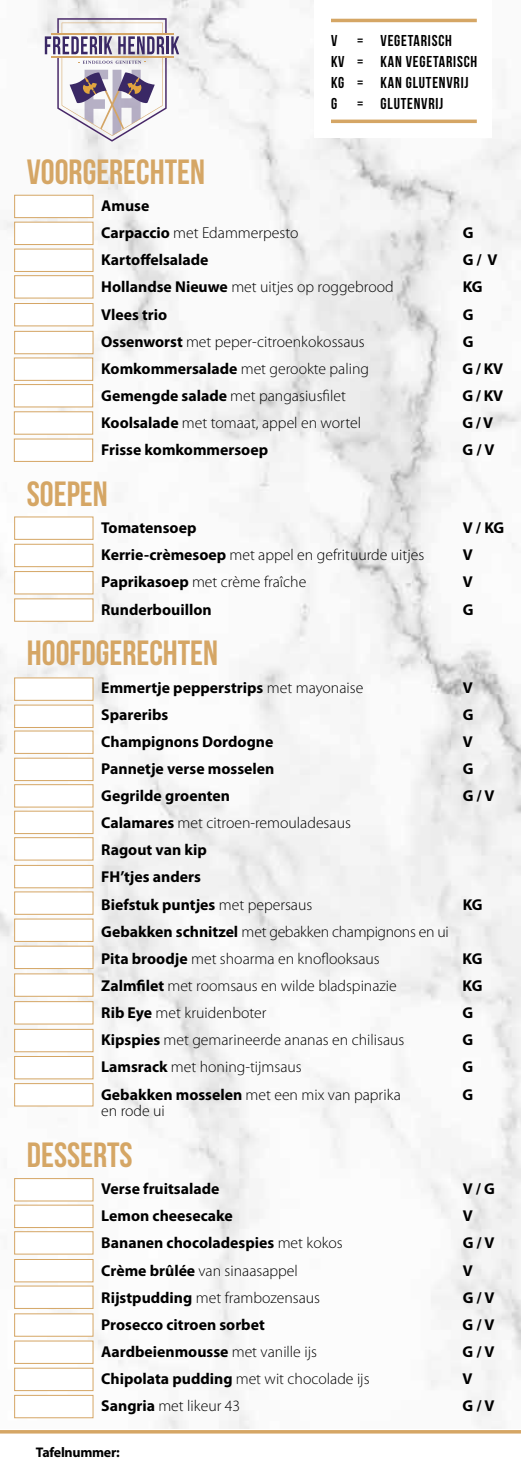
<style>
.page{position:relative;width:521px;height:1474px;background:#fff}
.page>*{position:absolute;margin:0;border:0;box-sizing:border-box;transform-origin:0 0}
.t1{font:35px "Bebas Neue";color:#d5a665}
.t2{font:300 15.75px/27.1px "Myriad Pro";color:#000}
.t3{font:700 15.75px/27.1px "Myriad Pro";color:#000}
.t4{font:15.75px/21px "Bebas Neue";letter-spacing:.05em;color:#000}
.t5{font:700 14px "Myriad Pro";letter-spacing:-.02em;color:#000}
.s1{font-weight:700}
.s2{font-weight:300}
</style>
<div class="page">
<img style="left:0;top:0;width:521px;height:1429px">
<div style="left:314px;top:0;width:178px;height:138px;background:#fff"></div>
<div style="left:14px;top:195px;width:79px;height:23px;background:#fff;border:1px solid #d5a665"></div>
<div style="left:14px;top:303px;width:79px;height:23px;background:#fff;border:1px solid #d5a665"></div>
<div style="left:14px;top:249px;width:79px;height:23px;background:#fff;border:1px solid #d5a665"></div>
<div style="left:14px;top:357px;width:79px;height:24px;background:#fff;border:1px solid #d5a665"></div>
<div style="left:14px;top:516px;width:79px;height:24px;background:#fff;border:1px solid #d5a665"></div>
<div style="left:14px;top:677px;width:79px;height:23px;background:#fff"></div>
<div style="left:14px;top:222px;width:79px;height:23px;background:#fff;border:1px solid #d5a665"></div>
<div style="left:14px;top:331px;width:79px;height:23px;background:#fff;border:1px solid #d5a665"></div>
<div style="left:14px;top:275px;width:79px;height:23px;background:#fff;border:1px solid #d5a665"></div>
<div style="left:14px;top:384px;width:79px;height:23px;background:#fff;border:1px solid #d5a665"></div>
<div style="left:14px;top:544px;width:79px;height:23px;background:#fff;border:1px solid #d5a665"></div>
<div style="left:14px;top:704px;width:79px;height:24px;background:#fff;border:1px solid #d5a665"></div>
<div style="left:14px;top:411px;width:79px;height:23px;background:#fff;border:1px solid #d5a665"></div>
<div style="left:14px;top:571px;width:79px;height:23px;background:#fff;border:1px solid #d5a665"></div>
<div style="left:14px;top:730px;width:79px;height:23px;background:#fff"></div>
<div style="left:14px;top:438px;width:79px;height:24px;background:#fff;border:1px solid #d5a665"></div>
<div style="left:14px;top:598px;width:79px;height:23px;background:#fff;border:1px solid #d5a665"></div>
<div style="left:14px;top:757px;width:79px;height:24px;background:#fff;border:1px solid #d5a665"></div>
<div style="left:14px;top:837px;width:79px;height:23px;background:#fff;border:1px solid #d5a665"></div>
<div style="left:14px;top:784px;width:79px;height:23px;background:#fff;border:1px solid #d5a665"></div>
<div style="left:14px;top:865px;width:79px;height:23px;background:#fff;border:1px solid #d5a665"></div>
<div style="left:14px;top:810px;width:79px;height:24px;background:#fff;border:1px solid #d5a665"></div>
<div style="left:14px;top:891px;width:79px;height:23px;background:#fff"></div>
<div style="left:14px;top:918px;width:79px;height:23px;background:#fff"></div>
<div style="left:14px;top:945px;width:79px;height:24px;background:#fff;border:1px solid #d5a665"></div>
<div style="left:14px;top:1178px;width:79px;height:23px;background:#fff;border:1px solid #d5a665"></div>
<div style="left:14px;top:973px;width:79px;height:23px;background:#fff;border:1px solid #d5a665"></div>
<div style="left:14px;top:1204px;width:79px;height:23px;background:#fff;border:1px solid #d5a665"></div>
<div style="left:14px;top:1001px;width:79px;height:23px;background:#fff;border:1px solid #d5a665"></div>
<div style="left:14px;top:1231px;width:79px;height:23px;background:#fff;border:1px solid #d5a665"></div>
<div style="left:14px;top:1028px;width:79px;height:24px;background:#fff;border:1px solid #d5a665"></div>
<div style="left:14px;top:1258px;width:79px;height:24px;background:#fff;border:1px solid #d5a665"></div>
<div style="left:14px;top:1056px;width:79px;height:23px;background:#fff;border:1px solid #d5a665"></div>
<div style="left:14px;top:1285px;width:79px;height:23px;background:#fff"></div>
<div style="left:14px;top:1313px;width:79px;height:23px;background:#fff;border:1px solid #d5a665"></div>
<div style="left:14px;top:1340px;width:79px;height:23px;background:#fff"></div>
<div style="left:14px;top:1367px;width:79px;height:23px;background:#fff;border:1px solid #d5a665"></div>
<div style="left:14px;top:1394px;width:79px;height:24px;background:#fff;border:1px solid #d5a665"></div>
<svg style="left:0;top:1430px;width:521px;height:3px;background:#d5a768"></svg>
<hr style="left:331px;top:120px;width:146px;height:3px;background:#d5a665">
<hr style="left:331px;top:19px;width:146px;height:3px;background:#d5a665">
<svg style="left:45px;top:18px;width:134px;height:124px"></svg>
<hr style="left:51px;top:56px;width:122px;height:1px;background:#d4a565">
<hr style="left:51px;top:33px;width:122px;height:2px;background:#d4a565">
<div style="left:14px;top:1083px;width:79px;height:23px;background:#fff;border:1px solid #d5a665"></div>
<h1 class="t1" style="left:27px;top:153px;width:180px">VOORGERECHTEN</h1>
<p class="t2" style="left:101px;top:192px;width:199px"><span class="s1">Amuse<br>Carpaccio</span> met Edammerpesto</p>
<p class="t4" style="left:331px;top:30px;width:148px;text-indent:26px">= VEGETARISCH<br>KV = KAN VEGETARISCH<br>KG = KAN GLUTENVRIJ<br>G</p>
<p class="t4" style="left:331px;top:30px;width:8px">V</p>
<p class="t4" style="left:357px;top:93px;width:88px">= GLUTENVRIJ</p>
<p class="t3" style="left:463px;top:219px;width:12px">G</p>
<p class="t3" style="left:101px;top:246px;width:109px">Kartoffelsalade</p>
<p class="t3" style="left:463px;top:246px;width:36px">G / V</p>
<p class="t2" style="left:101px;top:274px;width:294px"><span class="s1">Hollandse Nieuwe</span> met uitjes op roggebrood</p>
<p class="t3" style="left:463px;top:273px;width:21px">KG</p>
<p class="t3" style="left:101px;top:300px;width:68px">Vlees trio</p>
<p class="t3" style="left:463px;top:300px;width:12px">G</p>
<p class="t2" style="left:101px;top:328px;width:265px"><span class="s1">Ossenworst</span> met peper-citroenkokossaus</p>
<p class="t3" style="left:463px;top:327px;width:12px">G</p>
<p class="t2" style="left:101px;top:355px;width:269px"><span class="s1">Komkommersalade</span> met gerookte paling</p>
<p class="t3" style="left:463px;top:354px;width:42px">G / KV</p>
<p class="t2" style="left:101px;top:382px;width:246px"><span class="s1">Gemengde salade</span> met pangasiusfilet</p>
<p class="t3" style="left:463px;top:381px;width:42px">G / KV</p>
<p class="t2" style="left:101px;top:409px;width:261px"><span class="s1">Koolsalade</span> met tomaat, appel en wortel</p>
<p class="t3" style="left:463px;top:409px;width:32px">G / V</p>
<p class="t3" style="left:101px;top:436px;width:168px">Frisse komkommersoep</p>
<p class="t3" style="left:462px;top:436px;width:33px">G / V</p>
<h1 class="t1" style="left:27px;top:475px;width:82px">SOEPEN</h1>
<p class="t3" style="left:101px;top:514px;width:97px">Tomatensoep</p>
<p class="t3" style="left:463px;top:514px;width:43px">V / KG</p>
<p class="t2" style="left:101px;top:542px;width:325px"><span class="s1">Kerrie-crèmesoep</span> met appel en gefrituurde uitjes</p>
<p class="t3" style="left:463px;top:541px;width:12px">V</p>
<p class="t2" style="left:101px;top:569px;width:207px"><span class="s1">Paprikasoep</span> met crème fraîche</p>
<p class="t3" style="left:463px;top:568px;width:12px">V</p>
<p class="t3" style="left:101px;top:595px;width:112px">Runderbouillon</p>
<p class="t3" style="left:463px;top:595px;width:12px">G</p>
<h1 class="t1" style="left:27px;top:634px;width:193px">HOOFDGERECHTEN</h1>
<p class="t3" style="left:101px;top:673px;width:263px">Emmertje pepperstrips <span class="s2">met mayonaise</span></p>
<p class="t3" style="left:463px;top:673px;width:12px">V</p>
<p class="t3" style="left:101px;top:700px;width:68px">Spareribs</p>
<p class="t3" style="left:463px;top:700px;width:12px">G</p>
<p class="t3" style="left:101px;top:727px;width:174px">Champignons Dordogne</p>
<p class="t3" style="left:463px;top:727px;width:12px">V</p>
<p class="t3" style="left:101px;top:754px;width:175px">Pannetje verse mosselen</p>
<p class="t3" style="left:463px;top:754px;width:12px">G</p>
<p class="t3" style="left:101px;top:781px;width:130px">Gegrilde groenten</p>
<p class="t3" style="left:463px;top:781px;width:33px">G / V</p>
<p class="t3" style="left:101px;top:808px;width:251px">Calamares <span class="s2">met citroen-remouladesaus<br></span>Ragout van kip<br>FH’tjes anders<br>Biefstuk puntjes <span class="s2">met pepersaus</span></p>
<p class="t3" style="left:463px;top:890px;width:21px">KG</p>
<p class="t2" style="left:101px;top:918px;width:349px"><span class="s1">Gebakken schnitzel</span> met gebakken champignons en ui<br><span class="s1">Pita broodje</span> met shoarma en knoflooksaus</p>
<p class="t3" style="left:463px;top:944px;width:21px">KG</p>
<p class="t2" style="left:101px;top:972px;width:297px"><span class="s1">Zalmfilet</span> met roomsaus en wilde bladspinazie</p>
<p class="t3" style="left:463px;top:971px;width:21px">KG</p>
<p class="t2" style="left:101px;top:999px;width:167px"><span class="s1">Rib Eye</span> met kruidenboter</p>
<p class="t3" style="left:463px;top:998px;width:12px">G</p>
<p class="t2" style="left:101px;top:1026px;width:305px"><span class="s1">Kipspies</span> met gemarineerde ananas en chilisaus</p>
<p class="t3" style="left:462px;top:1025px;width:12px">G</p>
<p class="t2" style="left:101px;top:1053px;width:202px"><span class="s1">Lamsrack</span> met honing-tijmsaus</p>
<p class="t3" style="left:462px;top:1053px;width:12px">G</p>
<p class="t2" style="left:101px;top:1080px;width:301px"><span class="s1">Gebakken mosselen</span> met een mix van paprika</p>
<p class="t3" style="left:462px;top:1080px;width:12px">G</p>
<p class="t2" style="left:101px;top:1097px;width:65px">en rode ui</p>
<h1 class="t1" style="left:27px;top:1135px;width:107px">DESSERTS</h1>
<p class="t3" style="left:101px;top:1174px;width:120px">Verse fruitsalade</p>
<p class="t3" style="left:463px;top:1174px;width:34px">V / G</p>
<p class="t3" style="left:101px;top:1201px;width:133px">Lemon cheesecake</p>
<p class="t3" style="left:463px;top:1201px;width:12px">V</p>
<p class="t3" style="left:101px;top:1228px;width:243px">Bananen chocoladespies <span class="s2">met kokos</span></p>
<p class="t3" style="left:463px;top:1228px;width:33px">G / V</p>
<p class="t2" style="left:101px;top:1256px;width:198px"><span class="s1">Crème brûlée</span> van sinaasappel</p>
<p class="t3" style="left:463px;top:1256px;width:12px">V</p>
<p class="t2" style="left:101px;top:1284px;width:220px"><span class="s1">Rijstpudding</span> met frambozensaus</p>
<p class="t3" style="left:463px;top:1283px;width:33px">G / V</p>
<p class="t3" style="left:101px;top:1310px;width:165px">Prosecco citroen sorbet</p>
<p class="t3" style="left:463px;top:1310px;width:33px">G / V</p>
<p class="t3" style="left:101px;top:1337px;width:217px">Aardbeienmousse <span class="s2">met vanille ijs</span></p>
<p class="t3" style="left:463px;top:1337px;width:33px">G / V</p>
<p class="t2" style="left:101px;top:1365px;width:270px"><span class="s1">Chipolata pudding</span> met wit chocolade ijs</p>
<p class="t3" style="left:463px;top:1364px;width:12px">V</p>
<p class="t2" style="left:101px;top:1392px;width:140px"><span class="s1">Sangria</span> met likeur 43</p>
<p class="t3" style="left:462px;top:1391px;width:33px">G / V</p>
<p class="t5" style="left:36px;top:1442px;width:85px">Tafelnummer:</p>
</div>
